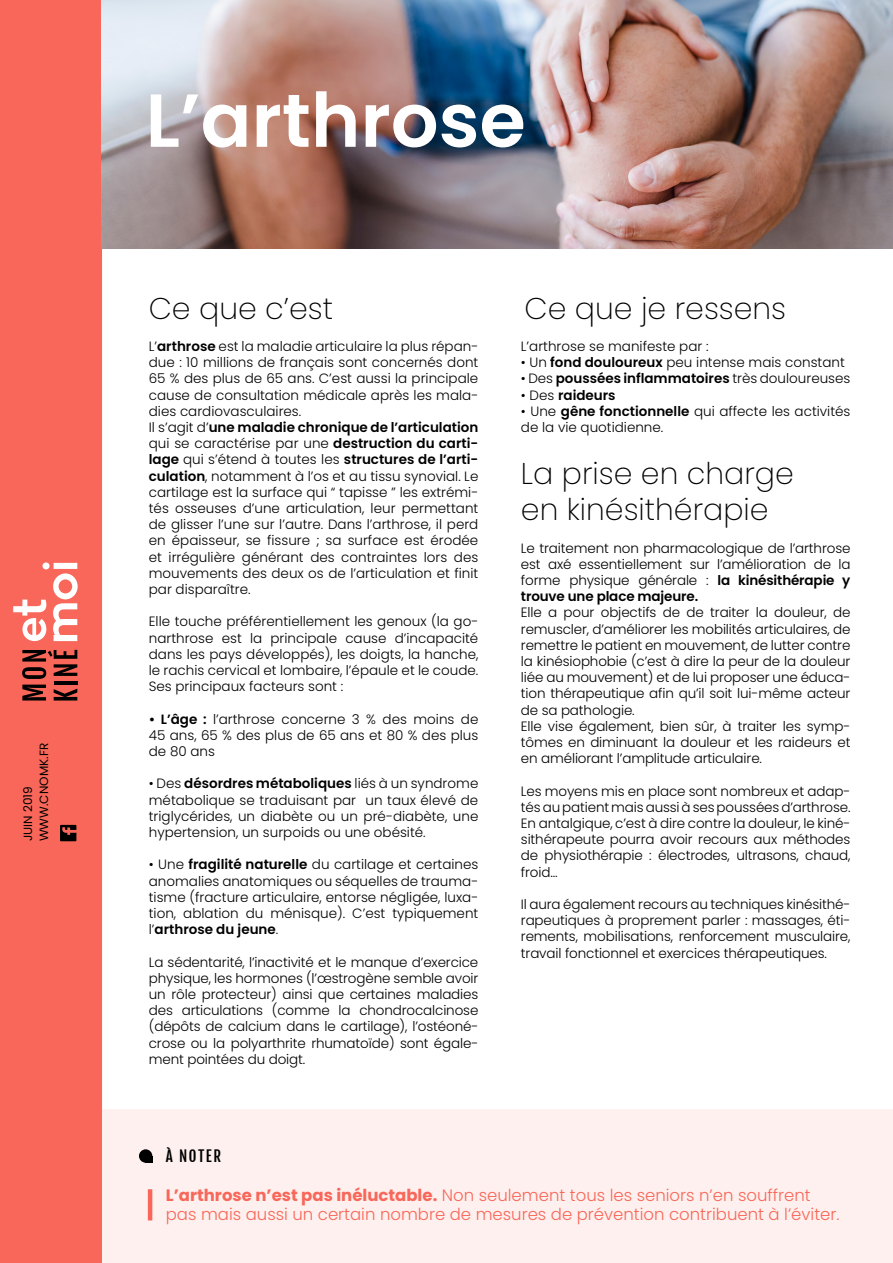
<style>
.page{position:relative;width:893px;height:1263px;background:#fff}
.page>*{position:absolute;margin:0;border:0;box-sizing:border-box;transform-origin:0 0}
.t1{font:600 75px "Poppins";color:#fff}
.t2{font:200 30px/36px "Poppins";color:#000}
.t3{font:300 16.5px/19.8px "Poppins";color:#f86759}
.t4{font:15px "Fjalla One";letter-spacing:.1em;color:#000}
.t5{font:300 13.5px/16.2px "Poppins";color:#000;text-align:justify}
.t6{font:600 13.5px "Poppins";color:#000}
.t7{font:12px/16px "Poppins";color:#000}
.s1{font-weight:600}
.s2{font-weight:300}
.s3{font-weight:700}
</style>
<div class="page">
<div style="left:0;top:0;width:102px;height:1263px;background:#f86759"></div>
<div style="left:102px;top:1110px;width:791px;height:153px;background:#fef0ee"></div>
<img style="left:101px;top:0;width:792px;height:249px">
<svg style="left:22px;top:685px;width:24px;height:15px"></svg>
<svg style="left:54px;top:689px;width:23px;height:11px"></svg>
<hr style="left:54px;top:681px;width:23px;height:4px;background:#000">
<svg style="left:22px;top:650px;width:55px;height:29px;background:#8b3932"></svg>
<svg style="left:13px;top:562px;width:65px;height:79px"></svg>
<hr style="left:148px;top:1189px;width:4px;height:31px;background:#f86759">
<div style="left:139px;top:1149px;width:13px;height:14px;background:#000;border-radius:50%"></div>
<div style="left:145px;top:1156px;width:7px;height:7px;background:#000"></div>
<svg style="left:60px;top:825px;width:16px;height:16px"></svg>
<p class="t7" style="left:20px;top:841px;width:100px;rotate:-90deg">JUIN 2019<br>WWW.CNOMK.FR</p>
<h1 class="t1" style="left:146px;top:77px;width:382px">L’arthrose</h1>
<h2 class="t2" style="left:149px;top:290px;width:186px">Ce que c’est</h2>
<p class="t5" style="left:149px;top:338px;width:331px;text-align:left">L’<span class="s1">arthrose</span> est la maladie articulaire la plus répan&shy;due : 10 millions de français sont concernés dont 65 % des plus de 65 ans. C’est aussi la principale cause de consultation médicale après les mala&shy;dies cardiovasculaires.<br>Il s’agit d’<span class="s1">une maladie chronique de l’articulation </span>qui se caractérise par une <span class="s1">destruction du carti&shy;lage</span> qui s’étend à toutes les <span class="s1">structures de l’arti&shy;culation</span>, notamment à l’os et au tissu synovial. Le cartilage est la surface qui “ tapisse ” les extrémi&shy;tés osseuses d’une articulation, leur permettant de glisser l’une sur l’autre. Dans l’arthrose, il perd en épaisseur, se fissure ; sa surface est érodée et irrégulière générant des contraintes lors des mouvements des deux os de l’articulation et finit par disparaître.</p>
<p class="t5" style="left:149px;top:614px;width:331px">Elle touche préférentiellement les genoux (la go&shy;narthrose est la principale cause d’incapacité dans les pays développés), les doigts, la hanche, le rachis cervical et lombaire, l’épaule et le coude.<br>Ses principaux facteurs sont :</p>
<p class="t5" style="left:149px;top:711px;width:331px"><span class="s1">• L’âge :</span> l’arthrose concerne 3 % des moins de 45 ans, 65 % des plus de 65 ans et 80 % des plus de 80 ans</p>
<p class="t5" style="left:149px;top:776px;width:331px">• Des <span class="s1">désordres métaboliques</span> liés à un syndrome métabolique se traduisant par un taux élevé de triglycérides, un diabète ou un pré-diabète, une hypertension, un surpoids ou une obésité.</p>
<p class="t5" style="left:149px;top:857px;width:331px">• Une <span class="s1">fragilité naturelle</span> du cartilage et certaines anomalies anatomiques ou séquelles de trauma&shy;tisme (fracture articulaire, entorse négligée, luxa&shy;tion, ablation du ménisque). C’est typiquement l’<span class="s1">arthrose du jeune</span>.</p>
<p class="t5" style="left:149px;top:954px;width:331px">La sédentarité, l’inactivité et le manque d’exercice physique, les hormones (l’œstrogène semble avoir un rôle protecteur) ainsi que certaines maladies des articulations (comme la chondrocalcinose (dépôts de calcium dans le cartilage), l’ostéoné&shy;crose ou la polyarthrite rhumatoïde) sont égale&shy;ment pointées du doigt.</p>
<p class="t4" style="left:166px;top:1147px;width:57px">À NOTER</p>
<h2 class="t2" style="left:525px;top:290px;width:263px">Ce que je ressens</h2>
<p class="t5" style="left:521px;top:338px;width:189px">L’arthrose se manifeste par :</p>
<p class="t5" style="left:521px;top:354px;width:325px">• Un <span class="s1">fond douloureux</span> peu intense mais constant</p>
<p class="t6" style="left:521px;top:371px;width:331px"><span class="s2">• Des</span> poussées inflammatoires <span class="s2">très douloureuses</span></p>
<p class="t6" style="left:521px;top:387px;width:96px"><span class="s2">• Des</span> raideurs</p>
<p class="t5" style="left:521px;top:403px;width:331px">• Une <span class="s1">gêne fonctionnelle</span> qui affecte les activités de la vie quotidienne.</p>
<h2 class="t2" style="left:521px;top:456px;width:274px">La prise en charge en kinésithérapie</h2>
<p class="t5" style="left:521px;top:540px;width:331px">Le traitement non pharmacologique de l’arthrose est axé essentiellement sur l’amélioration de la forme physique générale : <span class="s1">la kinésithérapie y trouve une place majeure.</span></p>
<p class="t5" style="left:521px;top:605px;width:331px;text-align:left">Elle a pour objectifs de de traiter la douleur, de remuscler, d’améliorer les mobilités articulaires, de remettre le patient en mouvement, de lutter contre la kinésiophobie (c’est à dire la peur de la douleur liée au mouvement) et de lui proposer une éduca&shy;tion thérapeutique afin qu’il soit lui-même acteur de sa pathologie.<br>Elle vise également, bien sûr, à traiter les symp&shy;tômes en diminuant la douleur et les raideurs et en améliorant l’amplitude articulaire.</p>
<p class="t5" style="left:521px;top:783px;width:331px">Les moyens mis en place sont nombreux et adap&shy;tés au patient mais aussi à ses poussées d’arthrose.<br>En antalgique, c’est à dire contre la douleur, le kiné&shy;sithérapeute pourra avoir recours aux méthodes de physiothérapie : électrodes, ultrasons, chaud, froid…</p>
<p class="t5" style="left:521px;top:896px;width:331px">Il aura également recours au techniques kinésithé&shy;rapeutiques à proprement parler : massages, éti&shy;rements, mobilisations, renforcement musculaire, travail fonctionnel et exercices thérapeutiques.</p>
<p class="t3" style="left:166px;top:1185px;width:675px"><span class="s3">L’arthrose n’est pas inéluctable.</span> Non seulement tous les seniors n’en souffrent pas mais aussi un certain nombre de mesures de prévention contribuent à l’éviter.</p>
</div>
